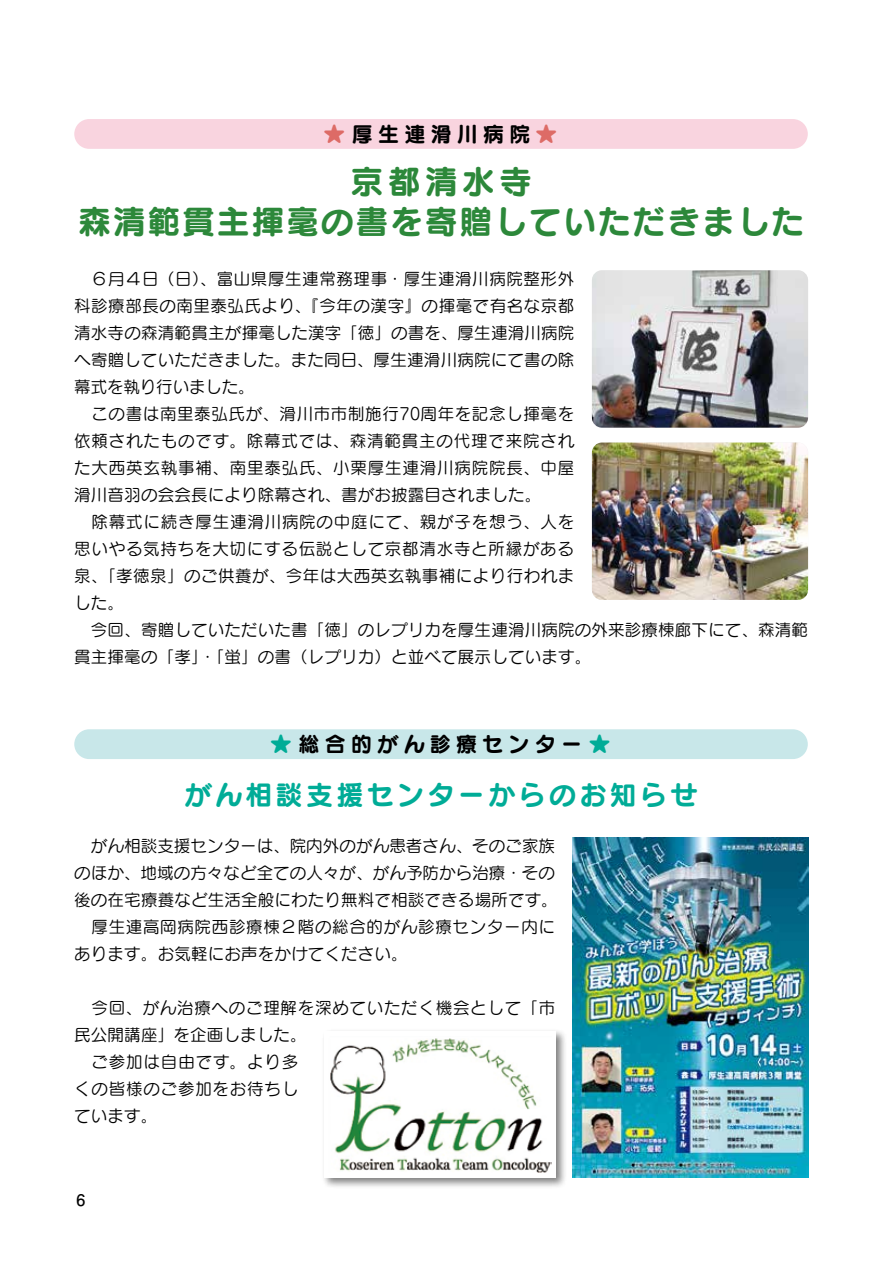
<style>
.page{position:relative;width:893px;height:1263px;background:#fff}
.page>*{position:absolute;margin:0;border:0;box-sizing:border-box;transform-origin:0 0}
.t1{font:33px/40.5px "Seurat Pro B";letter-spacing:.05em;color:#2c883a;text-align:center}
.t2{font:27px "Seurat Pro B";letter-spacing:.125em;color:#00ac97}
.t3{font:21px "Seurat Pro B";letter-spacing:.25em;color:#000}
.t4{font:16.5px/27px "Seurat Pro M";letter-spacing:.03em;color:#000}
.t5{font:16.5px/27px "Seurat Pro M";letter-spacing:.01em;color:#000}
.t6{font:700 15.9px "Futo Go B101 Pr 6";color:#000}
.s1{color:#dd6b66}
.s2{color:#00ac97}
</style>
<div class="page">
<div style="left:74px;top:119px;width:734px;height:30px;background:#f9d4df;border-radius:15px"></div>
<div style="left:74px;top:729px;width:734px;height:30px;background:#c8e7e9;border-radius:15px"></div>
<img style="left:592px;top:270px;width:216px;height:158px">
<img style="left:592px;top:442px;width:216px;height:158px">
<img style="left:572px;top:837px;width:236px;height:341px">
<div style="left:321px;top:1028px;width:246px;height:161px;background:#000;opacity:.5"></div>
<div style="left:324px;top:1031px;width:232px;height:147px;background:#fff"></div>
<img style="left:330px;top:1038px;width:222px;height:135px">
<p class="t3" style="left:324px;top:119px;width:234px"><span class="s1">★</span>厚生連滑川病院<span class="s1">★</span></p>
<h1 class="t1" style="left:78px;top:160px;width:727px">京都清水寺<br>森清範貫主揮毫の書を寄贈していただきました</h1>
<p class="t4" style="left:74px;top:264px;width:735px">　６月４日（日）、富山県厚生連常務理事・厚生連滑川病院整形外<br>科診療部長の南里泰弘氏より、『今年の漢字』の揮毫で有名な京都<br>清水寺の森清範貫主が揮毫した漢字「徳」の書を、厚生連滑川病院<br>へ寄贈していただきました。また同日、厚生連滑川病院にて書の除<br>幕式を執り行いました。<br>　この書は南里泰弘氏が、滑川市市制施行70周年を記念し揮毫を<br>依頼されたものです。除幕式では、森清範貫主の代理で来院され<br>た大西英玄執事補、南里泰弘氏、小栗厚生連滑川病院院長、中屋<br>滑川音羽の会会長により除幕され、書がお披露目されました。<br>　除幕式に続き厚生連滑川病院の中庭にて、親が子を想う、人を<br>思いやる気持ちを大切にする伝説として京都清水寺と所縁がある<br>泉、「孝徳泉」のご供養が、今年は大西英玄執事補により行われま<br>した。<br>　今回、寄贈していただいた書「徳」のレプリカを厚生連滑川病院の外来診療棟廊下にて、森清範貫主揮毫の「孝」・「蛍」の書（レプリカ）と並べて展示しています。</p>
<p class="t3" style="left:271px;top:729px;width:341px"><span class="s2">★</span>総合的がん診療センター<span class="s2">★</span></p>
<h2 class="t2" style="left:185px;top:776px;width:514px">がん相談支援センターからのお知らせ</h2>
<p class="t5" style="left:74px;top:831px;width:485px">　がん相談支援センターは、院内外のがん患者さん、そのご家族のほか、地域の方々など全ての人々が、がん予防から治療・その後の在宅療養など生活全般にわたり無料で相談できる場所です。　厚生連高岡病院西診療棟２階の総合的がん診療センター内にあります。お気軽にお声をかけてください。</p>
<p class="t4" style="left:74px;top:993px;width:482px">　今回、がん治療へのご理解を深めていただく機会として「市民公開講座」を企画しました。<br>　ご参加は自由です。より多<br>くの皆様のご参加をお待ちし<br>ています。</p>
<p class="t6" style="left:77px;top:1187px;width:10px">6</p>
</div>
